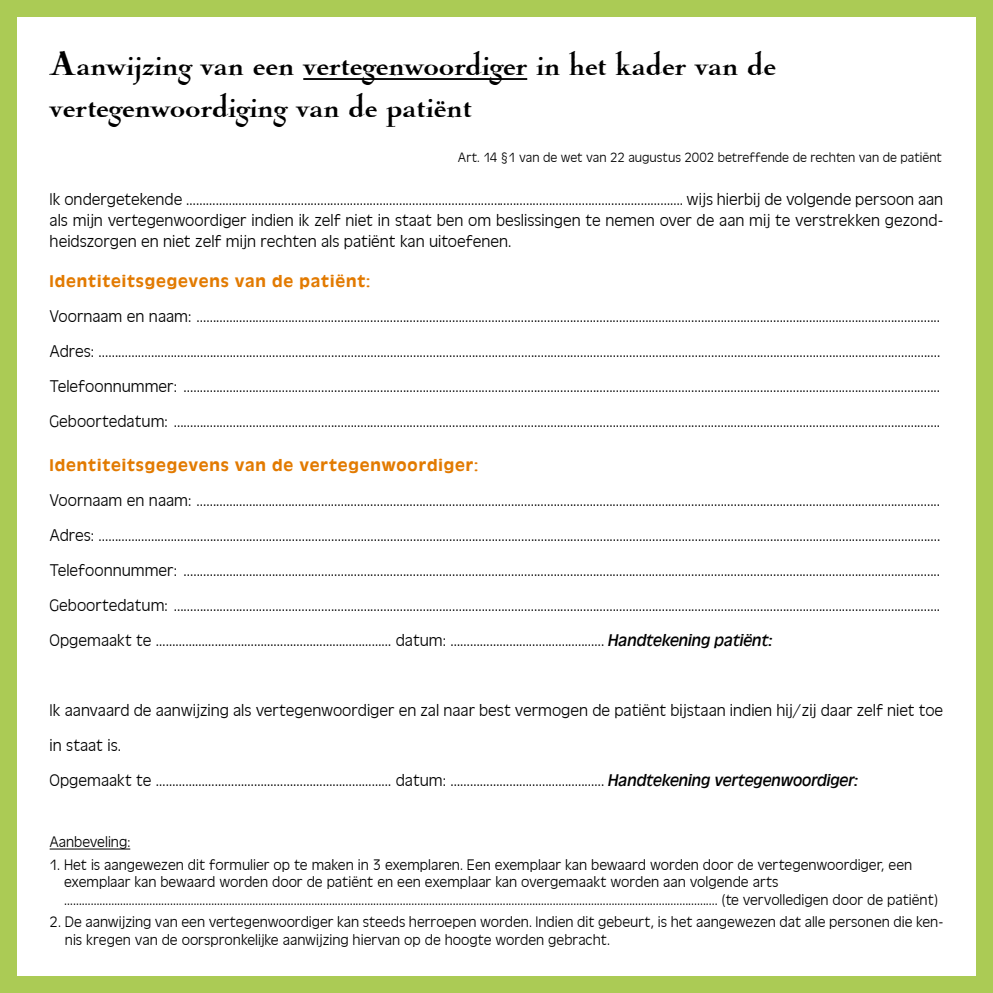
<style>
.page{position:relative;width:993px;height:993px;background:#fff}
.page>*{position:absolute;margin:0;border:0;box-sizing:border-box;transform-origin:0 0}
.t1{font:35px/42px "Nicolas Coc Ant D Blac";color:#000}
.t2{font:17.5px/35px "Antique Oli T Ligh";color:#000;text-align:justify}
.t3{font:500 17.5px "Antique Oli T";letter-spacing:.05em;color:#e27a00}
.t4{font:15.75px/17.5px "Antique Oli T Ligh";color:#000}
.t5{font:14px "Antique Oli T Ligh";color:#000}
.s1{font-family:"Antique Oli T";font-style:italic}
</style>
<div class="page">
<hr style="left:303px;top:78px;width:224px;height:2px;background:#000">
<div style="left:0;top:976px;width:992px;height:16px;background:#abcb55"></div>
<div style="left:0;top:0;width:992px;height:17px;background:#abcb55"></div>
<div style="left:976px;top:0;width:16px;height:992px;background:#abcb55"></div>
<div style="left:0;top:0;width:17px;height:992px;background:#abcb55"></div>
<hr style="left:50px;top:848px;width:80px;height:1px;background:#000">
<h1 class="t1" style="left:50px;top:46px;width:727px">Aanwijzing van een vertegenwoordiger in het kader van de vertegenwoordiging van de patiënt</h1>
<p class="t5" style="left:458px;top:150px;width:485px">Art. 14 §1 van de wet van 22 augustus 2002 betreffende de rechten van de patiënt</p>
<p class="t2" style="left:50px;top:189px;width:894px;line-height:21px">Ik ondergetekende …………............................................................................................................................……………. wijs hierbij de volgende persoon aan als mijn vertegenwoordiger indien ik zelf niet in staat ben om beslissingen te nemen over de aan mij te verstrekken gezond&shy;heidszorgen en niet zelf mijn rechten als patiënt kan uitoefenen.</p>
<p class="t3" style="left:50px;top:271px;width:322px">Identiteitsgegevens van de patiënt:</p>
<p class="t2" style="left:50px;top:299px;width:891px">Voornaam en naam: ...................................................................................................................................................................................................................................<br>Adres: .................................................................................................................................................................................................................................................................<br>Telefoonnummer: .......................................................................................................................................................................................................................................<br>Geboortedatum: ..........................................................................................................................................................................................................................................</p>
<p class="t3" style="left:50px;top:455px;width:430px">Identiteitsgegevens van de vertegenwoordiger:</p>
<p class="t2" style="left:50px;top:483px;width:891px">Voornaam en naam: ...................................................................................................................................................................................................................................<br>Adres: .................................................................................................................................................................................................................................................................<br>Telefoonnummer: .......................................................................................................................................................................................................................................<br>Geboortedatum: ..........................................................................................................................................................................................................................................<br>Opgemaakt te ……………………………………………………………… datum: …………………......................…. <span class="s1">Handtekening patiënt:</span></p>
<p class="t2" style="left:50px;top:693px;width:894px;text-align:left">Ik aanvaard de aanwijzing als vertegenwoordiger en zal naar best vermogen de patiënt bijstaan indien hij/zij daar zelf niet toe in staat is.<br>Opgemaakt te ……………………………………………………………… datum: …………………......................…. <span class="s1">Handtekening vertegenwoordiger:</span></p>
<p class="t4" style="left:50px;top:833px;width:82px">Aanbeveling:</p>
<p class="t4" style="left:64px;top:856px;width:875px;text-indent:-15px">1. Het is aangewezen dit formulier op te maken in 3 exemplaren. Een exemplaar kan bewaard worden door de vertegenwoordiger, een exemplaar kan bewaard worden door de patiënt en een exemplaar kan overgemaakt worden aan volgende arts …………………………………………………………………….....................…………………………………………….......………………………………............................. (te vervolledigen door de patiënt)</p>
<p class="t4" style="left:65px;top:913px;width:879px;text-indent:-15px">2. De aanwijzing van een vertegenwoordiger kan steeds herroepen worden. Indien dit gebeurt, is het aangewezen dat alle personen die ken&shy;nis kregen van de oorspronkelijke aanwijzing hiervan op de hoogte worden gebracht.</p>
</div>
